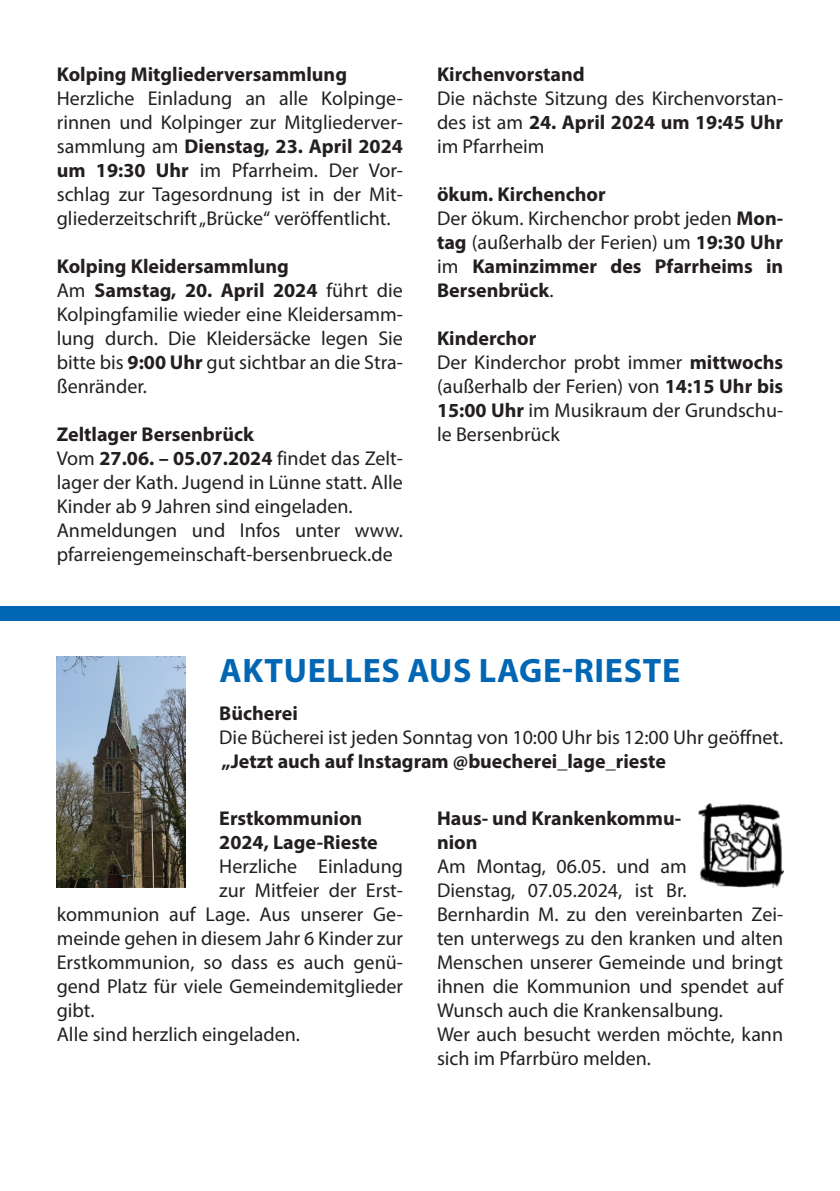
<style>
.page{position:relative;width:840px;height:1191px;background:#fff}
.page>*{position:absolute;margin:0;border:0;box-sizing:border-box;transform-origin:0 0}
.Überschrift_Fließtext{font:700 34px "Myriad Pro";letter-spacing:.02em;color:#0166b3}
.Fließtext_2-spaltig{font:20px/24px "Myriad Pro";color:#231f20;text-align:justify}
.Überschrift_Fließtext_2-spaltig{font:700 20px/24px "Myriad Pro";color:#231f20}
.Fließtext{font:20px "Myriad Pro";color:#231f20}
.Fließtext-2{font:700 20px "Myriad Pro";color:#231f20}
.Überschrift_Fließtext-2{font:700 20px "Myriad Pro";color:#231f20}
.s1{font-weight:700}
</style>
<div class="page">
<img style="left:57px;top:657px;width:128px;height:230px">
<div style="left:0;top:606px;width:839px;height:14px;background:#0166b3"></div>
<img style="left:698px;top:803px;width:84px;height:84px">
<p class="Überschrift_Fließtext_2-spaltig" style="left:57px;top:61px;width:291px">Kolping Mitgliederversammlung</p>
<p class="Fließtext_2-spaltig" style="left:57px;top:86px;width:347px">Herzliche Einladung an alle Kolpinge&shy;rinnen und Kolpinger zur Mitgliederver&shy;sammlung am <span class="s1">Dienstag, 23. April 2024 um 19:30 Uhr</span> im Pfarrheim. Der Vor&shy;schlag zur Tagesordnung ist in der Mit&shy;gliederzeitschrift „Brücke“ veröffentlicht.</p>
<p class="Überschrift_Fließtext_2-spaltig" style="left:57px;top:253px;width:233px">Kolping Kleidersammlung</p>
<p class="Fließtext_2-spaltig" style="left:57px;top:278px;width:347px">Am <span class="s1">Samstag, 20. April 2024</span> führt die Kolpingfamilie wieder eine Kleidersamm&shy;lung durch. Die Kleidersäcke legen Sie bitte bis <span class="s1">9:00 Uhr</span> gut sichtbar an die Stra&shy;ßenränder.</p>
<p class="Überschrift_Fließtext_2-spaltig" style="left:57px;top:421px;width:199px">Zeltlager Bersenbrück</p>
<p class="Fließtext_2-spaltig" style="left:57px;top:446px;width:347px">Vom <span class="s1">27.06. – 05.07.2024</span> findet das Zelt&shy;lager der Kath. Jugend in Lünne statt. Alle Kinder ab 9 Jahren sind eingeladen.</p>
<p class="Fließtext_2-spaltig" style="left:57px;top:518px;width:347px">Anmeldungen und Infos unter www. pfarreiengemeinschaft-bersenbrueck.de</p>
<p class="Überschrift_Fließtext_2-spaltig" style="left:437px;top:61px;width:149px">Kirchenvorstand</p>
<p class="Fließtext_2-spaltig" style="left:437px;top:86px;width:347px">Die nächste Sitzung des Kirchenvorstan&shy;des ist am <span class="s1">24. April 2024 um 19:45 Uhr </span>im Pfarrheim</p>
<p class="Überschrift_Fließtext_2-spaltig" style="left:437px;top:181px;width:170px">ökum. Kirchenchor</p>
<p class="Fließtext_2-spaltig" style="left:437px;top:206px;width:347px">Der ökum. Kirchenchor probt jeden <span class="s1">Mon&shy;tag</span> (außerhalb der Ferien) um <span class="s1">19:30 Uhr </span>im <span class="s1">Kaminzimmer des Pfarrheims in Bersenbrück</span>.</p>
<p class="Überschrift_Fließtext_2-spaltig" style="left:437px;top:325px;width:101px">Kinderchor</p>
<p class="Fließtext_2-spaltig" style="left:437px;top:350px;width:347px">Der Kinderchor probt immer <span class="s1">mittwochs </span>(außerhalb der Ferien) von <span class="s1">14:15 Uhr bis 15:00 Uhr</span> im Musikraum der Grundschu&shy;le Bersenbrück</p>
<p class="Überschrift_Fließtext" style="left:219px;top:649px;width:462px">AKTUELLES AUS LAGE-RIESTE</p>
<p class="Überschrift_Fließtext-2" style="left:219px;top:700px;width:80px">Bücherei</p>
<p class="Fließtext" style="left:219px;top:725px;width:565px">Die Bücherei ist jeden Sonntag von 10:00 Uhr bis 12:00 Uhr geöffnet.</p>
<p class="Fließtext-2" style="left:221px;top:748px;width:446px">„Jetzt auch auf Instagram @buecherei_lage_rieste</p>
<p class="Überschrift_Fließtext_2-spaltig" style="left:219px;top:805px;width:160px">Erstkommunion<br>2024, Lage-Rieste</p>
<p class="Fließtext_2-spaltig" style="left:219px;top:854px;width:185px">Herzliche Einladung</p>
<p class="Fließtext_2-spaltig" style="left:219px;top:878px;width:185px">zur Mitfeier der Erst-</p>
<p class="Fließtext_2-spaltig" style="left:57px;top:902px;width:347px">kommunion auf Lage. Aus unserer Ge-</p>
<p class="Fließtext_2-spaltig" style="left:57px;top:926px;width:347px">meinde gehen in diesem Jahr 6 Kinder zur</p>
<p class="Fließtext_2-spaltig" style="left:57px;top:950px;width:347px">Erstkommunion, so dass es auch genü-</p>
<p class="Fließtext_2-spaltig" style="left:57px;top:974px;width:347px">gend Platz für viele Gemeindemitglieder</p>
<p class="Fließtext_2-spaltig" style="left:57px;top:998px;width:39px">gibt.</p>
<p class="Fließtext_2-spaltig" style="left:57px;top:1022px;width:245px">Alle sind herzlich eingeladen.</p>
<p class="Überschrift_Fließtext_2-spaltig" style="left:437px;top:805px;width:245px">Haus- und Krankenkommu&shy;nion</p>
<p class="Fließtext_2-spaltig" style="left:437px;top:854px;width:347px;text-align:left">Am Montag, 06.05. und am<br>Dienstag, 07.05.2024, ist Br.<br>Bernhardin M. zu den vereinbarten Zei&shy;ten unterwegs zu den kranken und alten Menschen unserer Gemeinde und bringt ihnen die Kommunion und spendet auf Wunsch auch die Krankensalbung.</p>
<p class="Fließtext_2-spaltig" style="left:437px;top:1022px;width:347px">Wer auch besucht werden möchte, kann sich im Pfarrbüro melden.</p>
</div>
